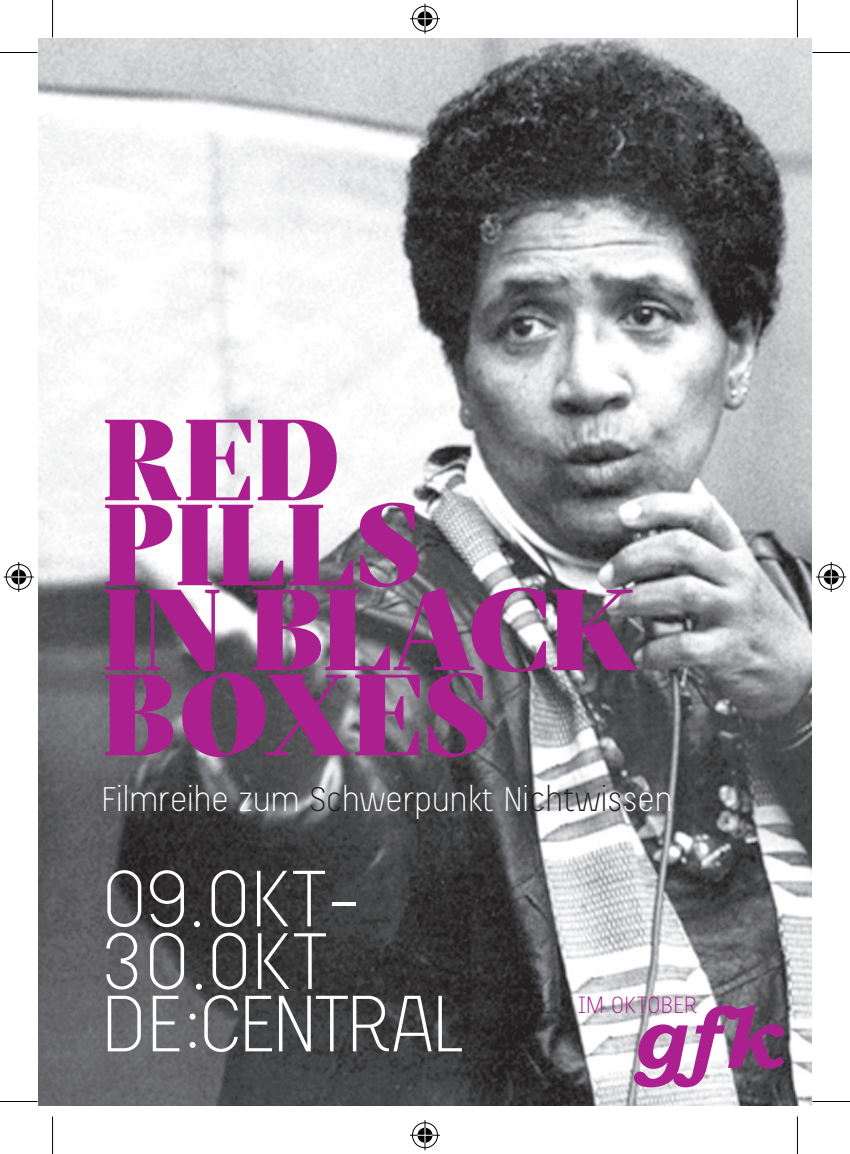
<style>
.page{position:relative;width:850px;height:1154px;background:#fff}
.page>*{position:absolute;margin:0;border:0;box-sizing:border-box;transform-origin:0 0}
.t1{font:115px/85px "GT Sectra Display Super";letter-spacing:.015em;color:#ab208e}
.t2{font:300 85px/62.5px "Beauchef";letter-spacing:.02em;color:#fff}
.t3{font:300 36.5px "Beauchef";letter-spacing:.02em;color:#fff}
.t4{font:300 25px "Beauchef";letter-spacing:.04em;color:#ab208e}
.s1{color:#231f20}
</style>
<div class="page">
<img style="left:38px;top:38px;width:773px;height:1067px">
<svg style="left:633px;top:1005px;width:151px;height:82px"></svg>
<hr style="left:0;top:52px;width:38px;height:1px;background:#000">
<hr style="left:812px;top:52px;width:37px;height:1px;background:#000">
<hr style="left:0;top:1101px;width:38px;height:1px;background:#000">
<hr style="left:812px;top:1101px;width:37px;height:1px;background:#000">
<hr style="left:52px;top:0;width:1px;height:38px;background:#000">
<hr style="left:52px;top:1116px;width:1px;height:38px;background:#000">
<hr style="left:796px;top:0;width:1px;height:38px;background:#000">
<hr style="left:796px;top:1116px;width:1px;height:38px;background:#000">
<div style="left:410px;top:5px;width:29px;height:28px;border:3px solid #fff;border-radius:50%"></div>
<hr style="left:410px;top:17px;width:30px;height:3px;background:#fff">
<hr style="left:423px;top:4px;width:3px;height:30px;background:#fff">
<div style="left:415px;top:10px;width:19px;height:18px;border:3px solid #fff;border-radius:50%"></div>
<div style="left:412px;top:6px;width:25px;height:26px;border:1px solid #000;border-radius:50%"></div>
<hr style="left:410px;top:18px;width:30px;height:1px;background:#000">
<hr style="left:424px;top:4px;width:1px;height:30px;background:#000">
<svg style="left:417px;top:11px;width:15px;height:15px"></svg>
<div style="left:410px;top:1121px;width:29px;height:28px;border:3px solid #fff;border-radius:50%"></div>
<hr style="left:410px;top:1134px;width:30px;height:3px;background:#fff">
<hr style="left:423px;top:1120px;width:3px;height:30px;background:#fff">
<div style="left:415px;top:1126px;width:19px;height:18px;border:3px solid #fff;border-radius:50%"></div>
<div style="left:412px;top:1122px;width:25px;height:26px;border:1px solid #000;border-radius:50%"></div>
<hr style="left:410px;top:1135px;width:30px;height:1px;background:#000">
<hr style="left:424px;top:1120px;width:1px;height:30px;background:#000">
<svg style="left:417px;top:1128px;width:15px;height:15px"></svg>
<div style="left:5px;top:563px;width:28px;height:28px;border:3px solid #fff;border-radius:50%"></div>
<hr style="left:4px;top:575px;width:30px;height:3px;background:#fff">
<hr style="left:17px;top:562px;width:3px;height:30px;background:#fff">
<div style="left:10px;top:568px;width:18px;height:18px;border:3px solid #fff;border-radius:50%"></div>
<div style="left:6px;top:564px;width:26px;height:26px;border:1px solid #000;border-radius:50%"></div>
<hr style="left:4px;top:576px;width:30px;height:1px;background:#000">
<hr style="left:18px;top:562px;width:1px;height:30px;background:#000">
<svg style="left:11px;top:569px;width:15px;height:15px"></svg>
<div style="left:816px;top:563px;width:28px;height:28px;border:3px solid #fff;border-radius:50%"></div>
<hr style="left:815px;top:575px;width:30px;height:3px;background:#fff">
<hr style="left:829px;top:562px;width:3px;height:30px;background:#fff">
<div style="left:821px;top:568px;width:18px;height:18px;border:3px solid #fff;border-radius:50%"></div>
<div style="left:818px;top:564px;width:25px;height:26px;border:1px solid #000;border-radius:50%"></div>
<hr style="left:815px;top:576px;width:30px;height:1px;background:#000">
<hr style="left:830px;top:562px;width:1px;height:30px;background:#000">
<svg style="left:823px;top:569px;width:15px;height:15px"></svg>
<h1 class="t1" style="left:103px;top:417px;width:536px">RED<br>PILLS<br>IN BLACK<br>BOXES</h1>
<p class="t3" style="left:102px;top:778px;width:571px">Filmreihe zum <span class="s1">Sc</span>hwerpunkt Ni<span class="s1">chtwis</span>sen</p>
<h2 class="t2" style="left:102px;top:866px;width:362px">09.OKT-<br>30.OKT<br>DE:central</h2>
<p class="t4" style="left:578px;top:990px;width:119px">im Oktober</p>
</div>
